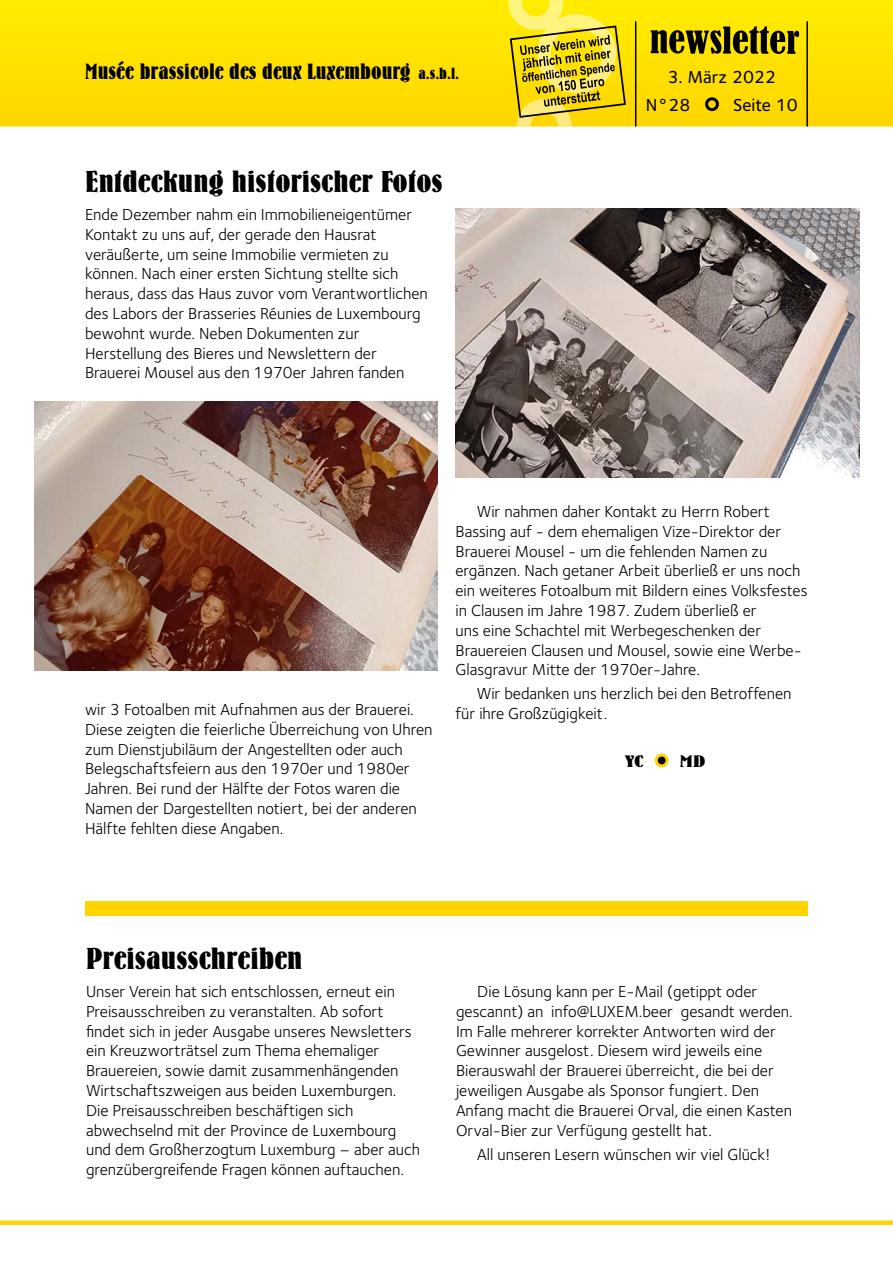
<style>
.page{position:relative;width:893px;height:1263px;background:#fff}
.page>*{position:absolute;margin:0;border:0;box-sizing:border-box;transform-origin:0 0}
.t1{font:30px "Bernhard Bold Condensed BT";color:#000;scale:1.15 1}
.t2{font:21.75px "Bernhard Bold Condensed BT";color:#000;scale:1.1 1}
.t3{font:18px/28.5px "Foundry Sterling Medium CE";color:#000}
.t4{font:16.5px/19.8px "Foundry Sterling Book CE";color:#000}
.t5{font:16.5px "Bernhard Bold Condensed BT";color:#000;scale:1.5 1}
.s1{font-size:15.75px;color:#ffd400}
</style>
<div class="page">
<svg style="left:0;top:0;width:893px;height:126px;background:#ffe100"></svg>
<svg style="left:651px;top:26px;width:148px;height:28px;background:#7d7000"></svg>
<div style="left:707px;top:99px;width:10px;height:11px;background:#ffd400;border-radius:50%"></div>
<div style="left:705px;top:97px;width:14px;height:14px;border:3px solid #000;border-radius:50%"></div>
<div style="left:0;top:1220px;width:893px;height:5px;background:#ffd400"></div>
<hr style="left:806px;top:21px;width:2px;height:105px;background:#000">
<svg style="left:508px;top:0;width:129px;height:126px;background:#dbc41e"></svg>
<div style="left:85px;top:901px;width:723px;height:15px;background:#ffd400"></div>
<div style="left:656px;top:755px;width:11px;height:11px;background:#000;border-radius:50%"></div>
<div style="left:655px;top:753px;width:14px;height:14px;border:3px solid #ffd400;border-radius:50%"></div>
<img style="left:455px;top:208px;width:404px;height:269px">
<img style="left:34px;top:402px;width:403px;height:269px">
<h2 class="t2" style="left:85px;top:58px;width:342px">Musée brassicole des deux Luxembourg <span class="s1">a.s.b.l.</span></h2>
<h1 class="t1" style="left:85px;top:163px;width:312px">Entdeckung historischer Fotos</h1>
<p class="t4" style="left:85px;top:205px;width:344px">Ende Dezember nahm ein Immobilieneigentümer Kontakt zu uns auf, der gerade den Hausrat veräußerte, um seine Immobilie vermieten zu können. Nach einer ersten Sichtung stellte sich heraus, dass das Haus zuvor vom Verantwortlichen des Labors der Brasseries Réunies de Luxembourg bewohnt wurde. Neben Dokumenten zur Herstellung des Bieres und Newslettern der Brauerei Mousel aus den 1970er Jahren fanden</p>
<p class="t3" style="left:646px;top:63px;width:132px;text-indent:22px">3. März 2022<br>N°28</p>
<p class="t3" style="left:733px;top:91px;width:66px">Seite 10</p>
<p class="t4" style="left:85px;top:700px;width:349px">wir 3 Fotoalben mit Aufnahmen aus der Brauerei.<br>Diese zeigten die feierliche Überreichung von Uhren zum Dienstjubiläum der Angestellten oder auch Belegschaftsfeiern aus den 1970er und 1980er Jahren. Bei rund der Hälfte der Fotos waren die Namen der Dargestellten notiert, bei der anderen Hälfte fehlten diese Angaben.</p>
<p class="t4" style="left:455px;top:502px;width:354px;text-indent:21px">Wir nahmen daher Kontakt zu Herrn Robert Bassing auf - dem ehemaligen Vize-Direktor der Brauerei Mousel - um die fehlenden Namen zu ergänzen. Nach getaner Arbeit überließ er uns noch ein weiteres Fotoalbum mit Bildern eines Volksfestes in Clausen im Jahre 1987. Zudem überließ er<br>uns eine Schachtel mit Werbegeschenken der Brauereien Clausen und Mousel, sowie eine Werbe-Glasgravur Mitte der 1970er-Jahre.</p>
<p class="t4" style="left:455px;top:684px;width:338px;text-indent:21px">Wir bedanken uns herzlich bei den Betroffenen für ihre Großzügigkeit.</p>
<p class="t5" style="left:626px;top:751px;width:13px">YC</p>
<p class="t5" style="left:680px;top:751px;width:19px">MD</p>
<h1 class="t1" style="left:86px;top:940px;width:190px">Preisausschreiben</h1>
<p class="t4" style="left:86px;top:982px;width:336px">Unser Verein hat sich entschlossen, erneut ein Preisausschreiben zu veranstalten. Ab sofort findet sich in jeder Ausgabe unseres Newsletters ein Kreuzworträtsel zum Thema ehemaliger Brauereien, sowie damit zusammenhängenden Wirtschaftszweigen aus beiden Luxemburgen.<br>Die Preisausschreiben beschäftigen sich abwechselnd mit der Province de Luxembourg und dem Großherzogtum Luxemburg – aber auch grenzübergreifende Fragen können auftauchen.</p>
<p class="t4" style="left:456px;top:982px;width:338px;text-indent:21px">Die Lösung kann per E-Mail (getippt oder gescannt) an info@LUXEM.beer gesandt werden.<br>Im Falle mehrerer korrekter Antworten wird der Gewinner ausgelost. Diesem wird jeweils eine Bierauswahl der Brauerei überreicht, die bei der jeweiligen Ausgabe als Sponsor fungiert. Den Anfang macht die Brauerei Orval, die einen Kasten Orval-Bier zur Verfügung gestellt hat.</p>
<p class="t4" style="left:477px;top:1144px;width:294px">All unseren Lesern wünschen wir viel Glück!</p>
</div>
